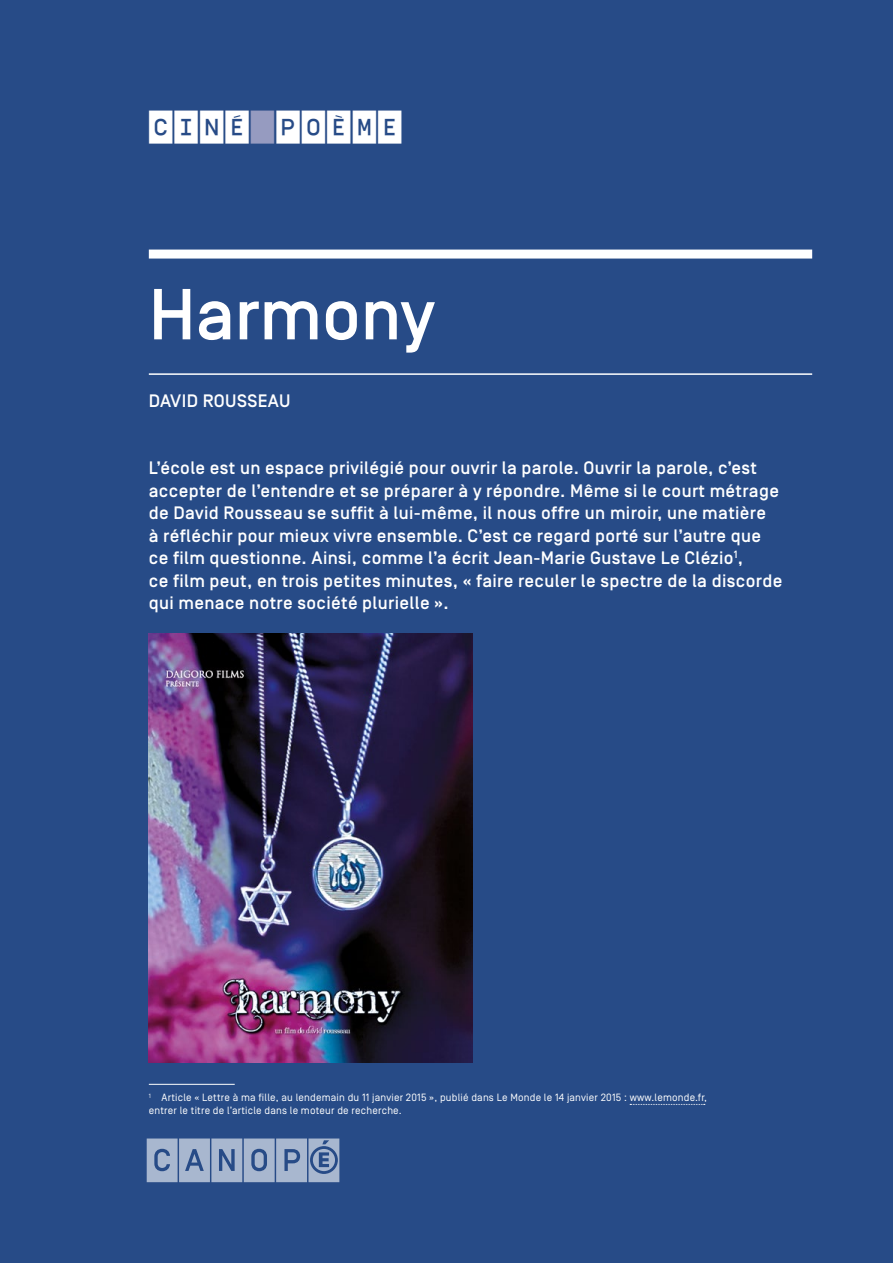
<style>
.page{position:relative;width:893px;height:1263px;background:#274b87}
.page>*{position:absolute;margin:0;border:0;box-sizing:border-box;transform-origin:0 0}
.t1{font:500 72px "Simplon BP";color:#fff}
.t2{font:500 33px "Simplon CNDP";letter-spacing:.04em;color:#fff}
.t3{font:500 18px/22.5px "Simplon BP";letter-spacing:.02em;color:#fff}
.t4{font:10.5px/12.8px "Simplon BP Regular";letter-spacing:.02em;color:#fff}
</style>
<div class="page">
<svg style="left:147px;top:1138px;width:192px;height:44px;background:#8ea1c0"></svg>
<div style="left:149px;top:250px;width:663px;height:9px;background:#fff"></div>
<hr style="left:149px;top:373px;width:663px;height:2px;background:#fff">
<svg style="left:630px;top:1104px;width:75px;height:1px"></svg>
<hr style="left:149px;top:1084px;width:86px;height:1px;background:#fff">
<img style="left:149px;top:633px;width:323px;height:430px">
<h2 class="t2" style="left:149px;top:111px;width:255px">CINÉ POÈME</h2>
<h1 class="t1" style="left:149px;top:273px;width:288px">Harmony</h1>
<p class="t3" style="left:149px;top:390px;width:143px">DAVID ROUSSEAU</p>
<p class="t3" style="left:149px;top:457px;width:635px">L’école est un espace privilégié pour ouvrir la parole. Ouvrir la parole, c’est accepter de l’entendre et se préparer à y répondre. Même si le court métrage de David Rousseau se suffit à lui-même, il nous offre un miroir, une matière<br>à réfléchir pour mieux vivre ensemble. C’est ce regard porté sur l’autre que ce film questionne. Ainsi, comme l’a écrit Jean-Marie Gustave Le Clézio<sup>1</sup>,<br>ce film peut, en trois petites minutes, « faire reculer le spectre de la discorde qui menace notre société plurielle ».</p>
<p class="t4" style="left:149px;top:1091px;width:560px"><sup>1</sup> Article « Lettre à ma fille, au lendemain du 11 janvier 2015 », publié dans Le Monde le 14 janvier 2015 : www.lemonde.fr, entrer le titre de l’article dans le moteur de recherche.</p>
</div>
